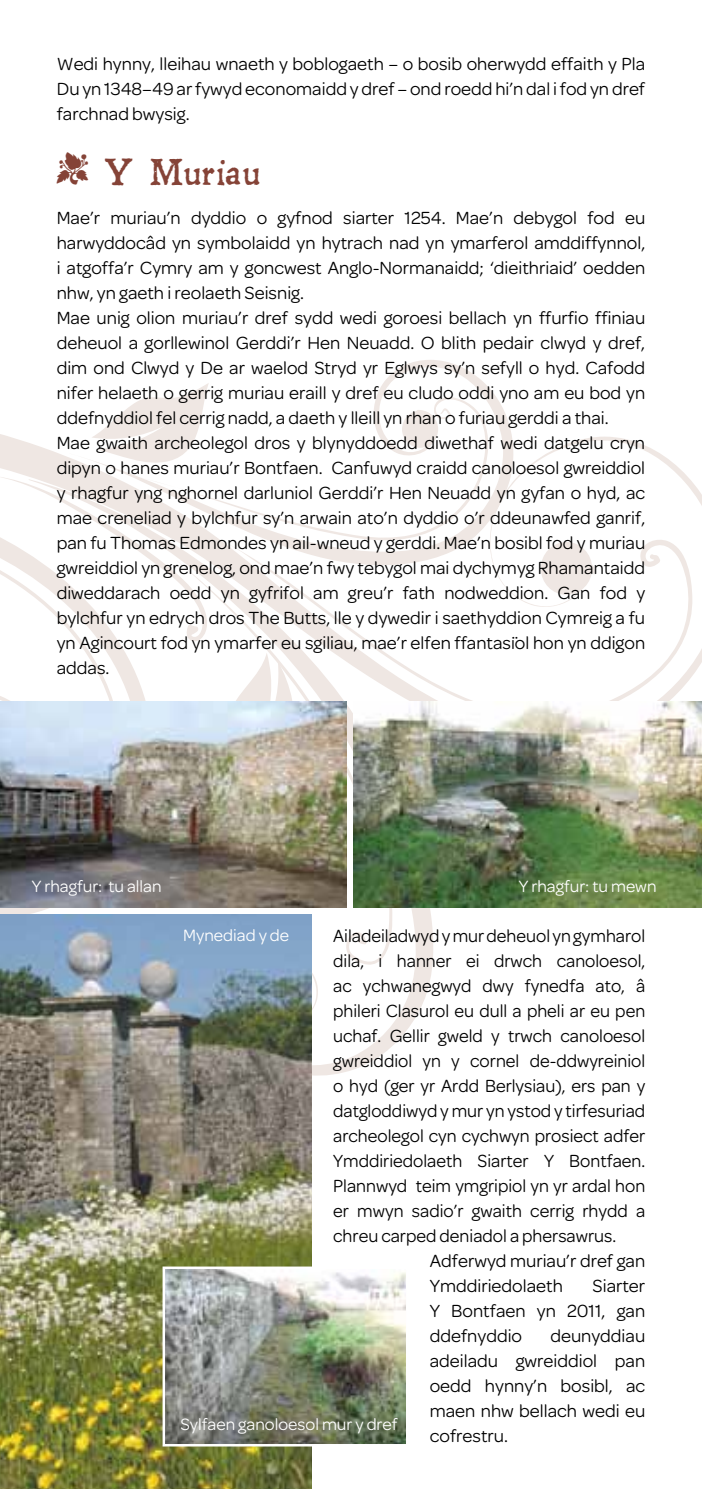
<style>
.page{position:relative;width:702px;height:1489px;background:#fff}
.page>*{position:absolute;margin:0;border:0;box-sizing:border-box;transform-origin:0 0}
.t1{font:35px "Leander";color:#854337}
.t2{font:18.75px/25px "Omnes";color:#000;text-align:justify}
.t3{font:17.5px "Omnes";color:#fff}
</style>
<div class="page">
<svg style="left:0;top:434px;width:702px;height:474px"></svg>
<svg style="left:69px;top:360px;width:449px;height:177px"></svg>
<svg style="left:28px;top:907px;width:407px;height:169px"></svg>
<svg style="left:91px;top:383px;width:118px;height:84px"></svg>
<svg style="left:299px;top:537px;width:394px;height:165px"></svg>
<svg style="left:0;top:476px;width:299px;height:226px"></svg>
<svg style="left:135px;top:396px;width:354px;height:147px"></svg>
<svg style="left:176px;top:560px;width:217px;height:405px"></svg>
<img style="left:0;top:702px;width:347px;height:205px">
<img style="left:354px;top:702px;width:348px;height:205px">
<img style="left:0;top:914px;width:312px;height:574px">
<img style="left:165px;top:1269px;width:240px;height:174px">
<div style="left:162px;top:1266px;width:246px;height:180px;border:2px solid #fff"></div>
<p class="t2" style="left:57px;top:51px;width:590px">Wedi hynny, lleihau wnaeth y boblogaeth – o bosib oherwydd effaith y Pla Du yn 1348–49 ar fywyd economaidd y dref – ond roedd hi’n dal i fod yn dref farchnad bwysig.</p>
<h1 class="t1" style="left:57px;top:150px;width:205px">• Y Muriau</h1>
<p class="t2" style="left:57px;top:205px;width:590px;text-align:left">Mae’r muriau’n dyddio o gyfnod siarter 1254. Mae’n debygol fod eu harwyddocâd yn symbolaidd yn hytrach nad yn ymarferol amddiffynnol, i atgoffa’r Cymry am y goncwest Anglo-Normanaidd; ‘dieithriaid’ oedden nhw, yn gaeth i reolaeth Seisnig.<br>Mae unig olion muriau’r dref sydd wedi goroesi bellach yn ffurfio ffiniau deheuol a gorllewinol Gerddi’r Hen Neuadd. O blith pedair clwyd y dref, dim ond Clwyd y De ar waelod Stryd yr Eglwys sy’n sefyll o hyd. Cafodd nifer helaeth o gerrig muriau eraill y dref eu cludo oddi yno am eu bod yn ddefnyddiol fel cerrig nadd, a daeth y lleill yn rhan o furiau gerddi a thai.<br>Mae gwaith archeolegol dros y blynyddoedd diwethaf wedi datgelu cryn dipyn o hanes muriau’r Bontfaen. Canfuwyd craidd canoloesol gwreiddiol y rhagfur yng nghornel darluniol Gerddi’r Hen Neuadd yn gyfan o hyd, ac mae creneliad y bylchfur sy’n arwain ato’n dyddio o’r ddeunawfed ganrif, pan fu Thomas Edmondes yn ail-wneud y gerddi. Mae’n bosibl fod y muriau gwreiddiol yn grenelog, ond mae’n fwy tebygol mai dychymyg Rhamantaidd diweddarach oedd yn gyfrifol am greu’r fath nodweddion. Gan fod y bylchfur yn edrych dros The Butts, lle y dywedir i saethyddion Cymreig a fu yn Agincourt fod yn ymarfer eu sgiliau, mae’r elfen ffantasïol hon yn ddigon addas.</p>
<p class="t3" style="left:32px;top:876px;width:131px">Y rhagfur: tu allan</p>
<p class="t3" style="left:519px;top:876px;width:139px">Y rhagfur: tu mewn</p>
<p class="t3" style="left:183px;top:925px;width:107px">Mynediad y de</p>
<p class="t2" style="left:333px;top:922px;width:313px">Ailadeiladwyd y mur deheuol yn gymharol</p>
<p class="t2" style="left:333px;top:947px;width:313px">dila, i hanner ei drwch canoloesol,</p>
<p class="t2" style="left:333px;top:972px;width:313px">ac ychwanegwyd dwy fynedfa ato, â</p>
<p class="t2" style="left:333px;top:997px;width:313px">phileri Clasurol eu dull a pheli ar eu pen</p>
<p class="t2" style="left:333px;top:1022px;width:313px">uchaf. Gellir gweld y trwch canoloesol</p>
<p class="t2" style="left:333px;top:1047px;width:313px">gwreiddiol yn y cornel de-ddwyreiniol</p>
<p class="t2" style="left:333px;top:1072px;width:313px">o hyd (ger yr Ardd Berlysiau), ers pan y</p>
<p class="t2" style="left:333px;top:1097px;width:313px">datgloddiwyd y mur yn ystod y tirfesuriad</p>
<p class="t2" style="left:333px;top:1122px;width:313px">archeolegol cyn cychwyn prosiect adfer</p>
<p class="t2" style="left:333px;top:1147px;width:313px">Ymddiriedolaeth Siarter Y Bontfaen.</p>
<p class="t2" style="left:333px;top:1172px;width:313px">Plannwyd teim ymgripiol yn yr ardal hon</p>
<p class="t2" style="left:333px;top:1197px;width:313px">er mwyn sadio’r gwaith cerrig rhydd a</p>
<p class="t2" style="left:333px;top:1222px;width:284px">chreu carped deniadol a phersawrus.</p>
<p class="t2" style="left:430px;top:1247px;width:217px">Adferwyd muriau’r dref gan</p>
<p class="t2" style="left:430px;top:1272px;width:135px">Ymddiriedolaeth</p>
<p class="t2" style="left:430px;top:1272px;width:217px;text-indent:163px">Siarter Y Bontfaen yn 2011, gan ddefnyddio</p>
<p class="t2" style="left:430px;top:1322px;width:217px;text-indent:121px">deunyddiau adeiladu gwreiddiol pan oedd hynny’n bosibl, ac maen nhw bellach wedi eu cofrestru.</p>
<p class="t3" style="left:180px;top:1414px;width:219px">Sylfaen ganoloesol mur y dref</p>
</div>
